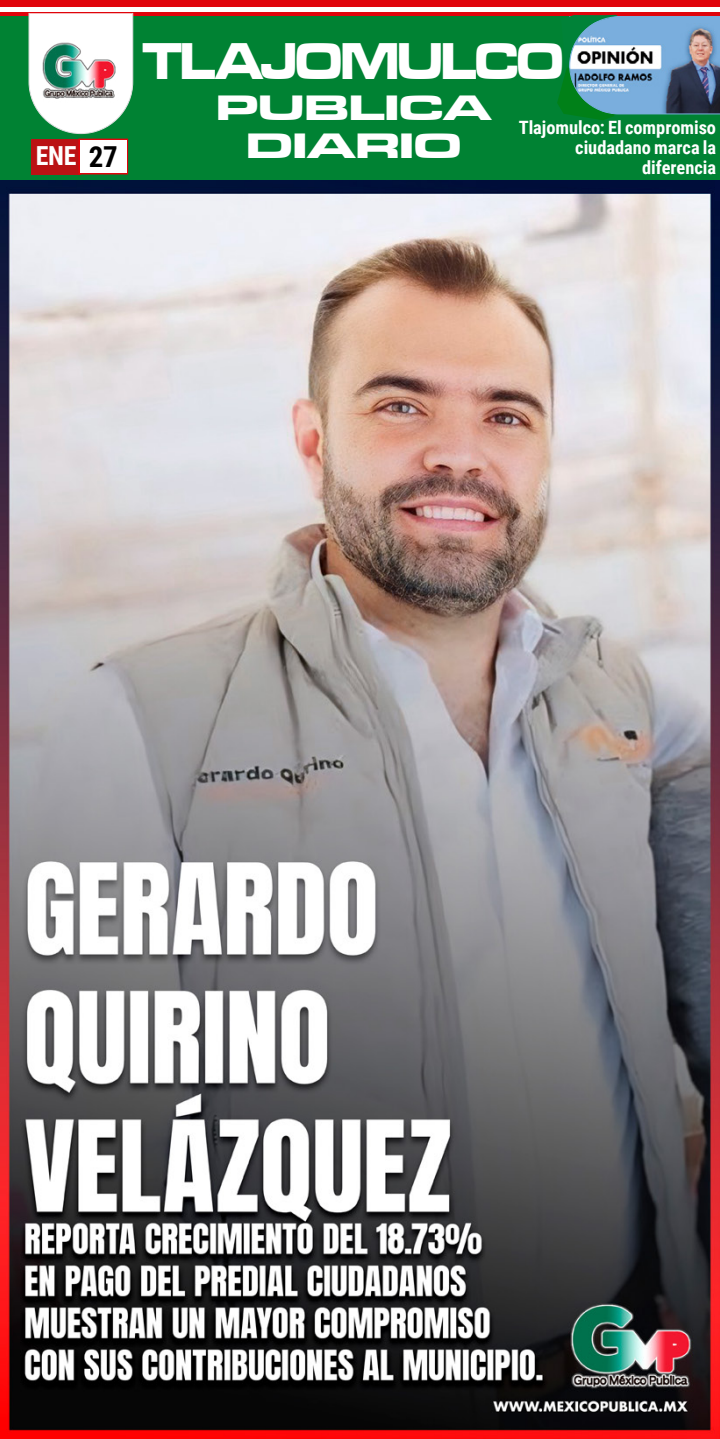
<style>
.page{position:relative;width:720px;height:1439px;background:#fff}
.page>*{position:absolute;margin:0;border:0;box-sizing:border-box;transform-origin:0 0}
.t1{font:53.38px "Microgramma D Bold Exte";letter-spacing:-.04em;color:#fff;scale:.9 1}
.t2{font:36.49px/37.5px "Microgramma D Bold Exte";color:#fff;text-align:center;scale:1.33 1}
.t3{font:700 26.25px "Roboto Condensed";color:#fff}
.t4{font:700 18.38px/20.1px "Roboto Condensed";color:#fff;text-align:right}
.s1{font-size:28.88px;color:#000}
</style>
<div class="page">
<div style="left:0;top:15px;width:719px;height:165px;background:#008233"></div>
<hr style="left:0;top:12px;width:719px;height:3px;background:#e0040b">
<div style="left:0;top:0;width:719px;height:6px;background:#e0040b"></div>
<svg style="left:29px;top:13px;width:104px;height:121px"></svg>
<svg style="left:557px;top:15px;width:162px;height:105px"></svg>
<div style="left:31px;top:139px;width:50px;height:35px;background:#ba1214"></div>
<div style="left:78px;top:139px;width:50px;height:35px;border:2px solid #e0040b"></div>
<div style="left:80px;top:140px;width:46px;height:33px;background:#fff"></div>
<img style="left:0;top:180px;width:719px;height:1259px">
<h3 class="t3" style="left:36px;top:137px;width:84px">ENE <span class="s1">27</span></h3>
<h1 class="t1" style="left:143px;top:25px;width:469px">TLAJOMULCO</h1>
<h2 class="t2" style="left:216px;top:88px;width:208px">PUBLICA<br>DIARIO</h2>
<p class="t4" style="left:518px;top:116px;width:199px">Tlajomulco: El compromiso ciudadano marca la diferencia</p>
</div>
